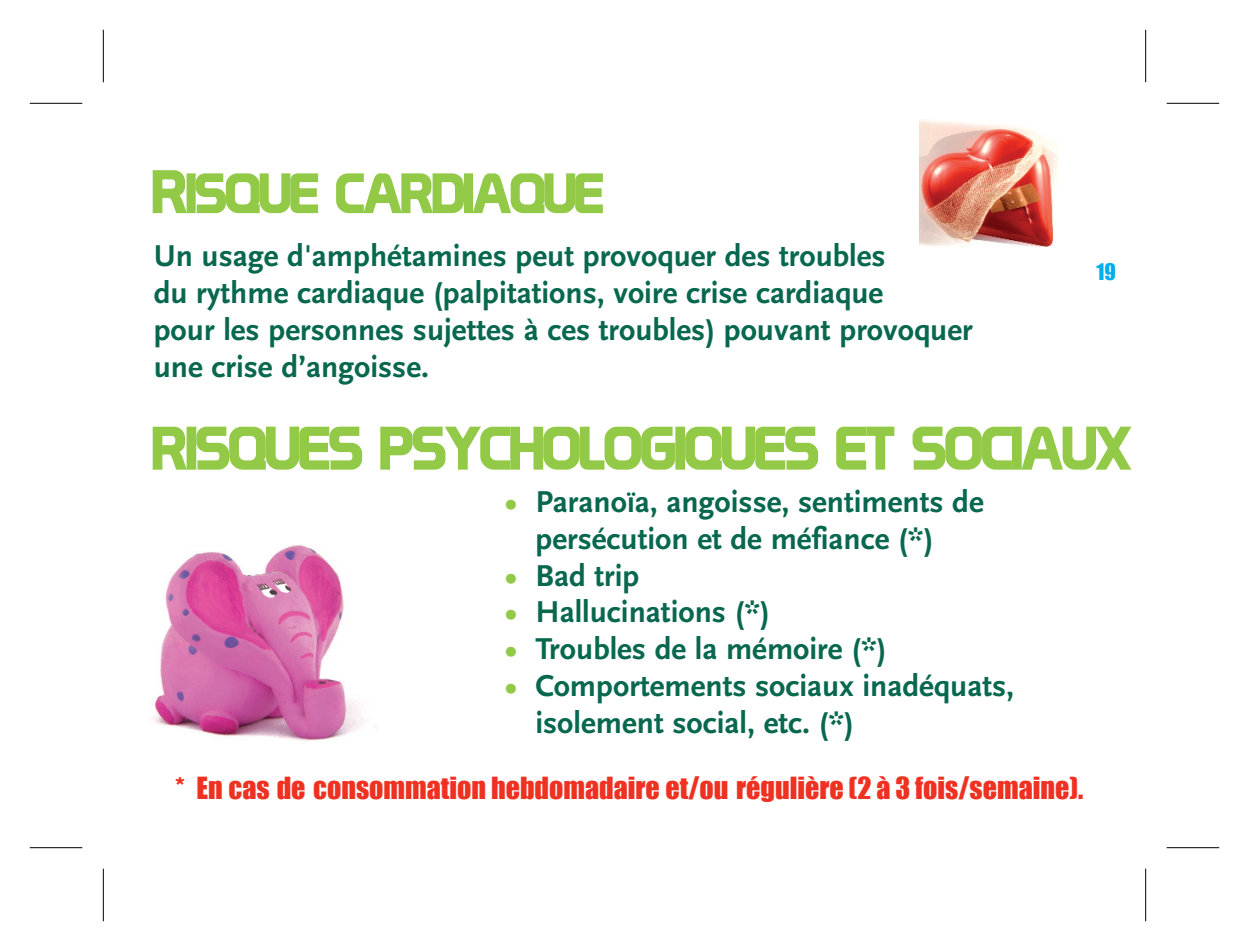
<style>
.page{position:relative;width:1249px;height:951px;background:#fff}
.page>*{position:absolute;margin:0;border:0;box-sizing:border-box;transform-origin:0 0}
.t1{font:70px "World";color:#92c947}
.t2{font:700 31.5px/36.8px "Scala Sans";color:#08674f}
.t3{font:28px "Impact";color:#ef3122}
.t4{font:21px "Impact";color:#00aeef}
.s1{color:#92c947}
.s2{font-size:35px}
</style>
<div class="page">
<img style="left:919px;top:120px;width:138px;height:127px">
<img style="left:153px;top:545px;width:223px;height:196px">
<svg style="left:30px;top:102px;width:52px;height:1px"></svg>
<svg style="left:102px;top:30px;width:1px;height:52px"></svg>
<svg style="left:1166px;top:102px;width:52px;height:1px"></svg>
<svg style="left:1146px;top:30px;width:1px;height:52px"></svg>
<svg style="left:1166px;top:848px;width:52px;height:1px"></svg>
<svg style="left:1146px;top:868px;width:1px;height:53px"></svg>
<svg style="left:30px;top:848px;width:52px;height:1px"></svg>
<svg style="left:102px;top:868px;width:1px;height:53px"></svg>
<hr style="left:30px;top:103px;width:52px;height:1px;background:#000">
<hr style="left:103px;top:30px;width:1px;height:52px;background:#000">
<hr style="left:1166px;top:103px;width:52px;height:1px;background:#000">
<hr style="left:1144px;top:30px;width:2px;height:52px;background:#000">
<hr style="left:1166px;top:847px;width:52px;height:1px;background:#000">
<hr style="left:1144px;top:868px;width:2px;height:53px;background:#000">
<hr style="left:30px;top:847px;width:52px;height:1px;background:#000">
<hr style="left:103px;top:868px;width:1px;height:53px;background:#000">
<p class="t1" style="left:154px;top:156px;width:451px">Risque cardiaque</p>
<p class="t2" style="left:154px;top:238px;width:820px">Un usage d'amphétamines peut provoquer des troubles<br>du rythme cardiaque (palpitations, voire crise cardiaque<br>pour les personnes sujettes à ces troubles) pouvant provoquer une crise d’angoisse.</p>
<p class="t4" style="left:1096px;top:255px;width:21px">19</p>
<p class="t1" style="left:154px;top:412px;width:979px">RISQUES PSYCHOLOGIQUES ET SOCIAUX</p>
<p class="t2" style="left:535px;top:484px;width:450px;text-indent:-30px"><span class="s1">•</span> Paranoïa, angoisse, sentiments de persécution et de méfiance (*)</p>
<p class="t2" style="left:505px;top:558px;width:135px"><span class="s1">•</span> Bad trip</p>
<p class="t2" style="left:505px;top:594px;width:266px"><span class="s1">•</span> Hallucinations (*)</p>
<p class="t2" style="left:505px;top:631px;width:382px"><span class="s1">•</span> Troubles de la mémoire (*)</p>
<p class="t2" style="left:535px;top:668px;width:480px;text-indent:-30px"><span class="s1">•</span> Comportements sociaux inadéquats, isolement social, etc. (*)</p>
<p class="t3" style="left:175px;top:766px;width:909px"><span class="s2">*</span> En cas de consommation hebdomadaire et/ou régulière (2 à 3 fois/semaine).</p>
</div>
